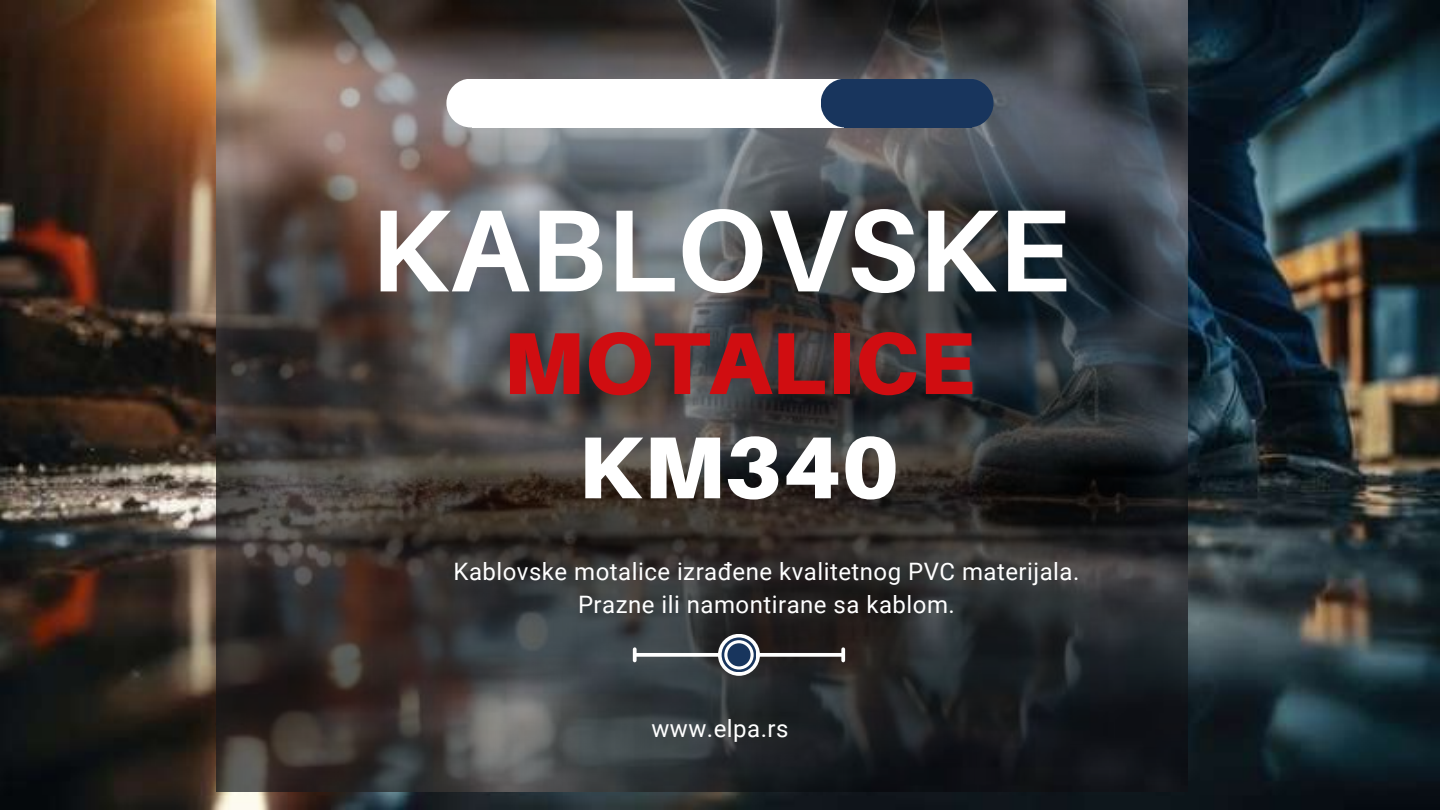
<style>
.page{position:relative;width:1440px;height:810px;background:#fff}
.page>*{position:absolute;margin:0;border:0;box-sizing:border-box;transform-origin:0 0}
.t1{font:700 117px "Aileron";color:#fff}
.t2{font:900 88px "Aileron";color:#d00d11}
.t3{font:900 88px "Aileron";color:#fff}
.t4{font:24px/33px "Roboto";letter-spacing:.02em;color:#fff;text-align:center}
</style>
<div class="page">
<img style="left:0;top:0;width:1440px;height:810px">
<img style="left:217px;top:0;width:970px;height:791px">
<div style="left:472px;top:79px;width:373px;height:48px;background:#fff"></div>
<div style="left:845px;top:79px;width:127px;height:48px;background:#18355d"></div>
<div style="left:945px;top:79px;width:49px;height:48px;background:#18355d;border-radius:50%"></div>
<div style="left:821px;top:79px;width:49px;height:48px;background:#18355d;border-radius:50%"></div>
<div style="left:446px;top:79px;width:49px;height:48px;background:#fff;border-radius:50%"></div>
<svg style="left:637px;top:653px;width:204px;height:4px"></svg>
<svg style="left:633px;top:649px;width:4px;height:11px"></svg>
<svg style="left:841px;top:649px;width:4px;height:11px"></svg>
<svg style="left:718px;top:634px;width:42px;height:42px"></svg>
<svg style="left:722px;top:637px;width:34px;height:35px"></svg>
<svg style="left:724px;top:640px;width:30px;height:30px"></svg>
<div style="left:727px;top:643px;width:24px;height:23px;background:#18355d;border-radius:50%"></div>
<h1 class="t1" style="left:370px;top:178px;width:701px">KABLOVSKE</h1>
<h2 class="t2" style="left:503px;top:309px;width:474px">MOTALICE</h2>
<h2 class="t3" style="left:578px;top:413px;width:323px">KM340</h2>
<p class="t4" style="left:453px;top:555px;width:627px">Kablovske motalice izrađene kvalitetnog PVC materijala.<br>Prazne ili namontirane sa kablom.</p>
<p class="t4" style="left:651px;top:713px;width:139px">www.elpa.rs</p>
</div>
